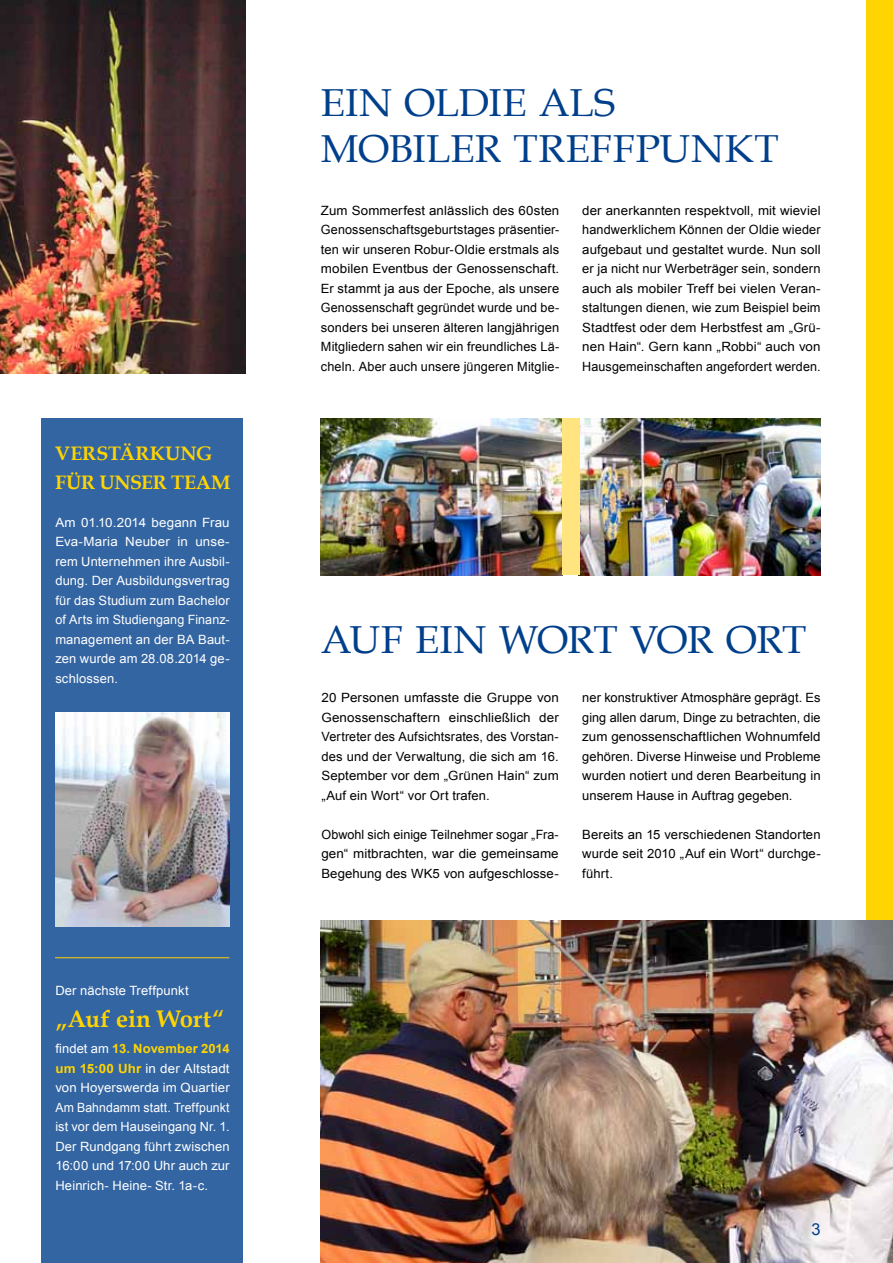
<style>
.page{position:relative;width:893px;height:1263px;background:#fff}
.page>*{position:absolute;margin:0;border:0;box-sizing:border-box;transform-origin:0 0}
.t1{font:39px/46.5px "Book Antiqua";color:#003f8b}
.t2{font:700 24px "Book Antiqua";color:#ffd400}
.t3{font:700 19.5px/28.5px "Book Antiqua";letter-spacing:-.005em;color:#ffd400}
.t4{font:16.5px "Arial";color:#003f8b}
.t5{font:12.75px/19.5px "Arial";letter-spacing:.01em;color:#000;text-align:justify;scale:1.04 1}
.t6{font:12.75px/19.5px "Arial";letter-spacing:.01em;color:#000;text-align:justify}
.t7{font:12.75px/19.5px "Arial";letter-spacing:.01em;color:#fff;text-align:justify}
.t8{font:12.75px/19.5px "Arial";letter-spacing:.01em;color:#fff;text-align:justify;scale:1.05 1}
.t9{font:12.75px/19.5px "Arial";letter-spacing:.01em;color:#000;text-align:justify;scale:1.05 1}
.s1{font-weight:700;color:#ffd400}
</style>
<div class="page">
<div style="left:867px;top:0;width:26px;height:1263px;background:#ffd400"></div>
<img style="left:321px;top:921px;width:572px;height:342px">
<img style="left:321px;top:418px;width:241px;height:157px">
<img style="left:579px;top:418px;width:242px;height:157px">
<div style="left:562px;top:418px;width:17px;height:157px;background:#ffe47f"></div>
<div style="left:41px;top:418px;width:202px;height:845px;background:#3365a2"></div>
<hr style="left:55px;top:957px;width:174px;height:1px;background:#ffd400">
<img style="left:55px;top:712px;width:174px;height:215px">
<img style="left:0;top:0;width:245px;height:374px">
<h3 class="t3" style="left:55px;top:439px;width:177px">VERSTÄRKUNG<br>FÜR UNSER TEAM</h3>
<p class="t8" style="left:55px;top:512px;width:168px">Am 01.10.2014 begann Frau Eva-Maria Neuber in unse&shy;rem Unternehmen ihre Ausbil&shy;dung. Der Ausbildungsvertrag für das Studium zum Bachelor of Arts im Studiengang Finanz&shy;management an der BA Baut&shy;zen wurde am 28.08.2014 ge&shy;schlossen.</p>
<p class="t7" style="left:55px;top:980px;width:135px">Der nächste Treffpunkt</p>
<h2 class="t2" style="left:55px;top:1002px;width:170px">„Auf ein Wort“</h2>
<p class="t7" style="left:55px;top:1039px;width:176px">findet am <span class="s1">13. November 2014 um 15:00 Uhr</span> in der Altstadt von Hoyerswerda im Quartier Am Bahndamm statt. Treffpunkt ist vor dem Hauseingang Nr. 1.<br>Der Rundgang führt zwischen 16:00 und 17:00 Uhr auch zur Heinrich- Heine- Str. 1a-c.</p>
<h1 class="t1" style="left:321px;top:78px;width:459px">EIN OLDIE ALS<br>MOBILER TREFFPUNKT</h1>
<p class="t5" style="left:321px;top:200px;width:231px">Zum Sommerfest anlässlich des 60sten Genossenschaftsgeburtstages präsentier&shy;ten wir unseren Robur-Oldie erstmals als mobilen Eventbus der Genossenschaft.<br>Er stammt ja aus der Epoche, als unsere Genossenschaft gegründet wurde und be&shy;sonders bei unseren älteren langjährigen Mitgliedern sahen wir ein freundliches Lä&shy;cheln. Aber auch unsere jüngeren Mitglie-</p>
<p class="t5" style="left:582px;top:200px;width:231px">der anerkannten respektvoll, mit wieviel handwerklichem Können der Oldie wieder aufgebaut und gestaltet wurde. Nun soll er ja nicht nur Werbeträger sein, sondern auch als mobiler Treff bei vielen Veran&shy;staltungen dienen, wie zum Beispiel beim Stadtfest oder dem Herbstfest am „Grü&shy;nen Hain“. Gern kann „Robbi“ auch von Hausgemeinschaften angefordert werden.</p>
<h1 class="t1" style="left:321px;top:616px;width:487px">AUF EIN WORT VOR ORT</h1>
<p class="t9" style="left:321px;top:688px;width:228px">20 Personen umfasste die Gruppe von Genossenschaftern einschließlich der Vertreter des Aufsichtsrates, des Vorstan&shy;des und der Verwaltung, die sich am 16.<br>September vor dem „Grünen Hain“ zum „Auf ein Wort“ vor Ort trafen.</p>
<p class="t6" style="left:321px;top:824px;width:239px">Obwohl sich einige Teilnehmer sogar „Fra&shy;gen“ mitbrachten, war die gemeinsame Begehung des WK5 von aufgeschlosse-</p>
<p class="t6" style="left:582px;top:688px;width:240px">ner konstruktiver Atmosphäre geprägt. Es ging allen darum, Dinge zu betrachten, die zum genossenschaftlichen Wohnumfeld gehören. Diverse Hinweise und Probleme wurden notiert und deren Bearbeitung in unserem Hause in Auftrag gegeben.</p>
<p class="t6" style="left:582px;top:824px;width:240px">Bereits an 15 verschiedenen Standorten wurde seit 2010 „Auf ein Wort“ durchge&shy;führt.</p>
<p class="t4" style="left:811px;top:1218px;width:11px">3</p>
</div>
